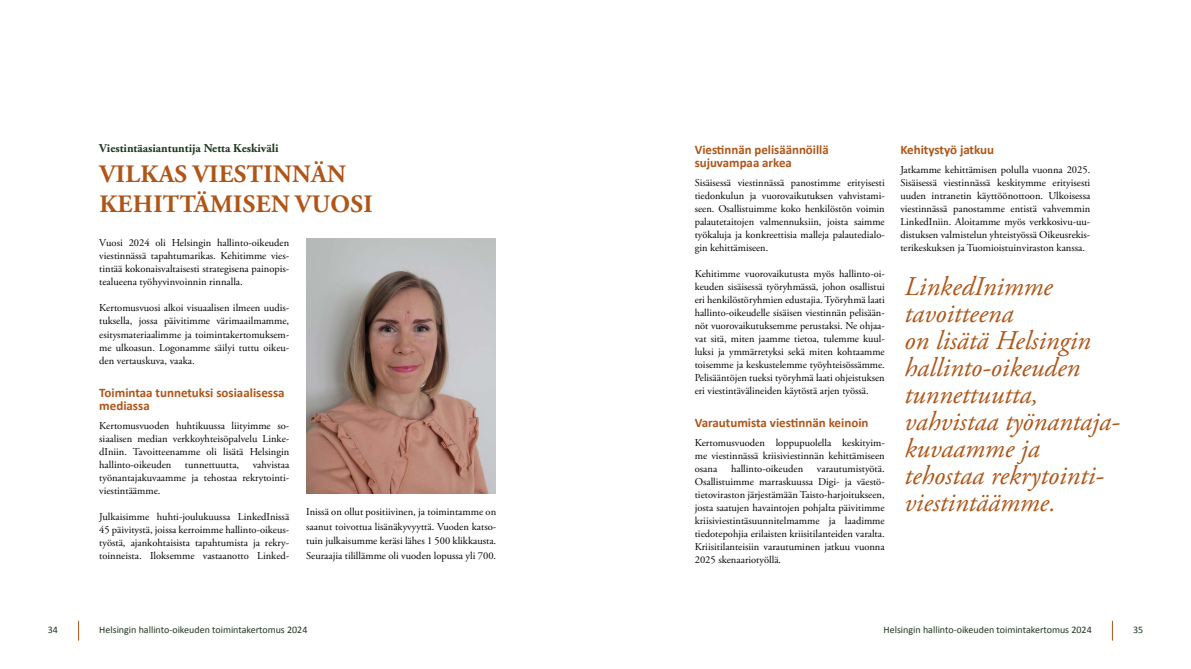
<style>
.page{position:relative;width:1191px;height:669px;background:#fff}
.page>*{position:absolute;margin:0;border:0;box-sizing:border-box;transform-origin:0 0}
.t1{font:italic 27px/27px "Adobe Garamond Pro";color:#ae5517}
.otsikko_h1{font:700 25px/30px "Adobe Garamond Pro";letter-spacing:.015em;color:#ae5517}
.valiotsikko_h2{font:700 13px/13px "Calibri";color:#ae5517}
.leipis_p{font:700 12px "Adobe Garamond Pro";color:#1d361d}
.leipis_p-2{font:10.5px/13px "Adobe Garamond Pro";color:#000;text-align:justify}
.t2{font:10px "Calibri";color:#1d361d}
</style>
<div class="page">
<svg style="left:78px;top:621px;width:1px;height:20px"></svg>
<svg style="left:1112px;top:621px;width:1px;height:20px"></svg>
<img style="left:306px;top:239px;width:189px;height:254px">
<p class="leipis_p" style="left:99px;top:141px;width:181px">Viestintäasiantuntija Netta Keskiväli</p>
<h1 class="otsikko_h1" style="left:99px;top:159px;width:275px">VILKAS VIESTINNÄN<br>KEHITTÄMISEN VUOSI</h1>
<p class="leipis_p-2" style="left:99px;top:237px;width:191px">Vuosi 2024 oli Helsingin hallinto-oikeuden viestinnässä tapahtumarikas. Kehitimme vies&shy;tintää kokonaisvaltaisesti strategisena painopis&shy;tealueena työhyvinvoinnin rinnalla.</p>
<p class="leipis_p-2" style="left:99px;top:302px;width:191px">Kertomusvuosi alkoi visuaalisen ilmeen uudis&shy;tuksella, jossa päivitimme värimaailmamme, esitysmateriaalimme ja toimintakertomuksem&shy;me ulkoasun. Logonamme säilyi tuttu oikeu&shy;den vertauskuva, vaaka.</p>
<h2 class="valiotsikko_h2" style="left:99px;top:385px;width:187px">Toimintaa tunnetuksi sosiaalisessa mediassa</h2>
<p class="leipis_p-2" style="left:99px;top:419px;width:191px">Kertomusvuoden huhtikuussa liityimme so&shy;siaalisen median verkkoyhteisöpalvelu Linke&shy;dIniin. Tavoitteenamme oli lisätä Helsingin hallinto-oikeuden</p>
<p class="leipis_p-2" style="left:99px;top:458px;width:191px;text-indent:153px">vahvistaa työnantajakuvaamme ja tehostaa rekrytointi&shy;viestintäämme.</p>
<p class="leipis_p-2" style="left:99px;top:511px;width:191px">Julkaisimme huhti-joulukuussa LinkedInissä 45 päivitystä, joissa kerroimme hallinto-oikeus&shy;työstä, ajankohtaisista tapahtumista ja rekry&shy;toinneista. Iloksemme vastaanotto Linked-</p>
<p class="leipis_p-2" style="left:306px;top:505px;width:191px;line-height:14.7px">Inissä on ollut positiivinen, ja toimintamme on saanut toivottua lisänäkyvyyttä. Vuoden katso&shy;tuin julkaisumme keräsi lähes 1 500 klikkausta.<br>Seuraajia tilillämme oli vuoden lopussa yli 700.</p>
<p class="leipis_p-2" style="left:185px;top:458px;width:56px">tunnettuutta,</p>
<h2 class="valiotsikko_h2" style="left:694px;top:143px;width:135px">Viestinnän pelisäännöillä sujuvampaa arkea</h2>
<p class="leipis_p-2" style="left:694px;top:177px;width:191px">Sisäisessä viestinnässä panostimme erityisesti tiedonkulun ja vuorovaikutuksen vahvistami&shy;seen. Osallistuimme koko henkilöstön voimin palautetaitojen valmennuksiin, joista saimme työkaluja ja konkreettisia malleja palautedialo&shy;gin kehittämiseen.</p>
<p class="leipis_p-2" style="left:694px;top:268px;width:191px">Kehitimme vuorovaikutusta myös hallinto-oi&shy;keuden sisäisessä työryhmässä, johon osallistui eri henkilöstöryhmien edustajia. Työryhmä laati hallinto-oikeudelle sisäisen viestinnän pelisään&shy;nöt vuorovaikutuksemme perustaksi. Ne ohjaa&shy;vat sitä, miten jaamme tietoa, tulemme kuul&shy;luksi ja ymmärretyksi sekä miten kohtaamme toisemme ja keskustelemme työyhteisössämme.<br>Pelisääntöjen tueksi työryhmä laati ohjeistuksen eri viestintävälineiden käytöstä arjen työssä.</p>
<h2 class="valiotsikko_h2" style="left:694px;top:416px;width:175px">Varautumista viestinnän keinoin</h2>
<p class="leipis_p-2" style="left:694px;top:437px;width:191px">Kertomusvuoden loppupuolella keskityim&shy;me viestinnässä kriisiviestinnän kehittämiseen osana</p>
<p class="leipis_p-2" style="left:731px;top:463px;width:74px">hallinto-oikeuden</p>
<p class="leipis_p-2" style="left:694px;top:463px;width:191px;text-indent:122px">varautumistyötä.<br>Osallistuimme marraskuussa Digi- ja väestö&shy;tietoviraston järjestämään Taisto-harjoitukseen, josta saatujen havaintojen pohjalta päivitimme kriisiviestintäsuunnitelmamme ja laadimme tiedotepohjia erilaisten kriisitilanteiden varalta.<br>Kriisitilanteisiin varautuminen jatkuu vuonna 2025 skenaariotyöllä.</p>
<h2 class="valiotsikko_h2" style="left:900px;top:143px;width:95px">Kehitystyö jatkuu</h2>
<p class="leipis_p-2" style="left:900px;top:164px;width:191px">Jatkamme kehittämisen polulla vuonna 2025.<br>Sisäisessä viestinnässä keskitymme erityisesti uuden intranetin käyttöönottoon. Ulkoisessa viestinnässä panostamme entistä vahvemmin LinkedIniin. Aloitamme myös verkkosivu-uu&shy;distuksen valmistelun yhteistyössä Oikeusrekis&shy;terikeskuksen ja Tuomioistuinviraston kanssa.</p>
<h1 class="t1" style="left:904px;top:273px;width:217px">LinkedInimme tavoitteena<br>on lisätä Helsingin hallinto-oikeuden tunnettuutta, vahvistaa työnantaja&shy;kuvaamme ja tehostaa rekrytointi&shy;viestintäämme.</h1>
<p class="t2" style="left:48px;top:623px;width:12px">34</p>
<p class="t2" style="left:99px;top:623px;width:210px">Helsingin hallinto-oikeuden toimintakertomus 2024</p>
<p class="t2" style="left:883px;top:623px;width:210px">Helsingin hallinto-oikeuden toimintakertomus 2024</p>
<p class="t2" style="left:1133px;top:623px;width:12px">35</p>
</div>
